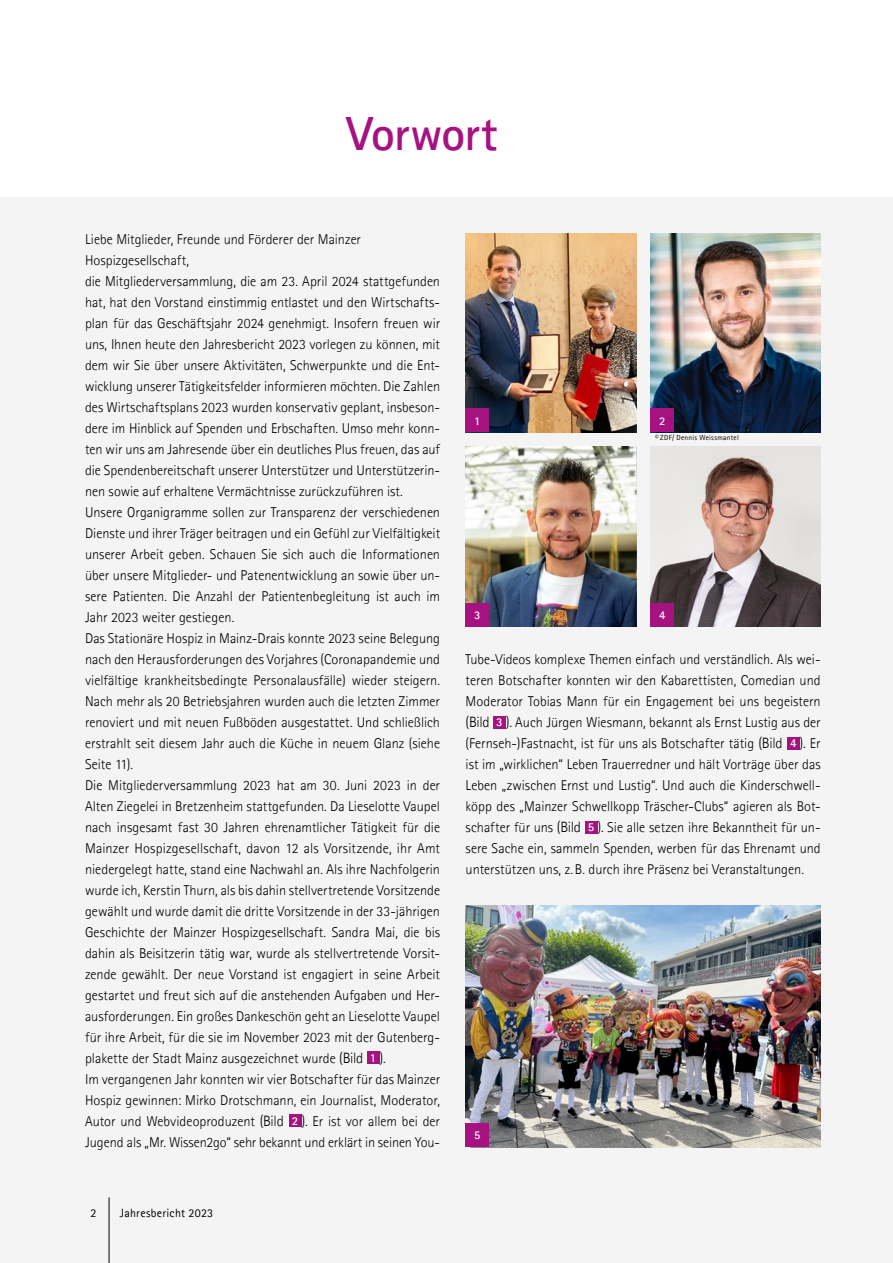
<style>
.page{position:relative;width:893px;height:1263px;background:#fff}
.page>*{position:absolute;margin:0;border:0;box-sizing:border-box;transform-origin:0 0}
.t1{font:700 48px "Agfa Rotis Sans Serif";letter-spacing:-.015em;color:#a61380}
.t2{font:300 14.25px/21px "Agfa Rotis Sans Serif";color:#000}
.t3{font:12px "Agfa Rotis Sans Serif";letter-spacing:.02em;color:#000}
.t4{font:700 11.85px "Agfa Rotis Sans Serif";color:#fff}
.t5{font:7.35px "Agfa Rotis Sans Serif";letter-spacing:.035em;color:#000}
.s1{font-size:15px}
.s2{font-weight:700;font-size:12px;color:#fff}
</style>
<div class="page">
<div style="left:0;top:198px;width:893px;height:1065px;background:#f4f4f4"></div>
<hr style="left:109px;top:1197px;width:1px;height:66px;background:#000">
<div style="left:367px;top:1051px;width:13px;height:13px;background:#a61380"></div>
<div style="left:289px;top:1114px;width:12px;height:13px;background:#a61380"></div>
<div style="left:493px;top:716px;width:13px;height:12px;background:#a61380"></div>
<div style="left:787px;top:737px;width:13px;height:12px;background:#a61380"></div>
<div style="left:585px;top:821px;width:12px;height:12px;background:#a61380"></div>
<img style="left:466px;top:906px;width:355px;height:241px">
<img style="left:466px;top:234px;width:170px;height:198px">
<img style="left:466px;top:446px;width:170px;height:180px">
<img style="left:651px;top:446px;width:170px;height:180px">
<img style="left:651px;top:234px;width:170px;height:198px">
<div style="left:466px;top:409px;width:23px;height:23px;background:#a61380"></div>
<div style="left:466px;top:603px;width:23px;height:23px;background:#a61380"></div>
<div style="left:651px;top:409px;width:23px;height:23px;background:#a61380"></div>
<div style="left:651px;top:603px;width:23px;height:23px;background:#a61380"></div>
<div style="left:466px;top:1124px;width:23px;height:23px;background:#a61380"></div>
<h1 class="t1" style="left:346px;top:104px;width:153px">Vorwort</h1>
<p class="t2" style="left:85px;top:228px;width:357px">Liebe Mitglieder, Freunde und Förderer der Mainzer Hospizgesellschaft,<br>die Mitgliederversammlung, die am 23. April 2024 stattgefunden hat, hat den Vorstand einstimmig entlastet und den Wirtschafts&shy;plan für das Geschäftsjahr 2024 genehmigt. Insofern freuen wir uns, Ihnen heute den Jahresbericht 2023 vorlegen zu können, mit dem wir Sie über unsere Aktivitäten, Schwerpunkte und die Ent&shy;wicklung unserer Tätigkeitsfelder informieren möchten. Die Zahlen des Wirtschaftsplans 2023 wurden konservativ geplant, insbeson&shy;dere im Hinblick auf Spenden und Erbschaften. Umso mehr konn&shy;ten wir uns am Jahresende über ein deutliches Plus freuen, das auf die Spendenbereitschaft unserer Unterstützer und Unterstützerin&shy;nen sowie auf erhaltene Vermächtnisse zurückzuführen ist.<br>Unsere Organigramme sollen zur Transparenz der verschiedenen Dienste und ihrer Träger beitragen und ein Gefühl zur Vielfältigkeit unserer Arbeit geben. Schauen Sie sich auch die Informationen über unsere Mitglieder- und Patenentwicklung an sowie über un&shy;sere Patienten. Die Anzahl der Patientenbegleitung ist auch im Jahr 2023 weiter gestiegen.<br>Das Stationäre Hospiz in Mainz-Drais konnte 2023 seine Belegung nach den Herausforderungen des Vorjahres (Coronapandemie und vielfältige krankheitsbedingte Personalausfälle) wieder steigern.<br>Nach mehr als 20 Betriebsjahren wurden auch die letzten Zimmer renoviert und mit neuen Fußböden ausgestattet. Und schließlich erstrahlt seit diesem Jahr auch die Küche in neuem Glanz (siehe Seite 11).<br>Die Mitgliederversammlung 2023 hat am 30. Juni 2023 in der Alten Ziegelei in Bretzenheim stattgefunden. Da Lieselotte Vaupel nach insgesamt fast 30 Jahren ehrenamtlicher Tätigkeit für die Mainzer Hospizgesellschaft, davon 12 als Vorsitzende, ihr Amt niedergelegt hatte, stand eine Nachwahl an. Als ihre Nachfolgerin wurde ich, Kerstin Thurn, als bis dahin stellvertretende Vorsitzende gewählt und wurde damit die dritte Vorsitzende in der 33-jährigen Geschichte der Mainzer Hospizgesellschaft. Sandra Mai, die bis dahin als Beisitzerin tätig war, wurde als stellvertretende Vorsit&shy;zende gewählt. Der neue Vorstand ist engagiert in seine Arbeit gestartet und freut sich auf die anstehenden Aufgaben und Her&shy;ausforderungen. Ein großes Dankeschön geht an Lieselotte Vaupel für ihre Arbeit, für die sie im November 2023 mit der Gutenberg&shy;plakette der Stadt Mainz ausgezeichnet wurde <span class="s1">(Bild</span> <span class="s2">1</span> <span class="s1">).<br></span>Im vergangenen Jahr konnten wir vier Botschafter für das Mainzer Hospiz gewinnen: Mirko Drotschmann, ein Journalist, Moderator, Autor und Webvideoproduzent <span class="s1">(Bild</span> <span class="s2">2</span> <span class="s1">).</span> Er ist vor allem bei der Jugend als „Mr. Wissen2go“ sehr bekannt und erklärt in seinen You-</p>
<p class="t3" style="left:90px;top:1206px;width:8px">2</p>
<p class="t3" style="left:120px;top:1206px;width:95px">Jahresbericht 2023</p>
<p class="t4" style="left:474px;top:413px;width:8px">1</p>
<p class="t4" style="left:474px;top:607px;width:8px">3</p>
<p class="t4" style="left:659px;top:413px;width:8px">2</p>
<p class="t5" style="left:655px;top:433px;width:85px">© ZDF/ Dennis Weissmantel</p>
<p class="t4" style="left:659px;top:607px;width:8px">4</p>
<p class="t2" style="left:466px;top:649px;width:357px;text-align:justify">Tube-Videos komplexe Themen einfach und verständlich. Als wei&shy;teren Botschafter konnten wir den Kabarettisten, Comedian und Moderator Tobias Mann für ein Engagement bei uns begeistern <span class="s1">(Bild</span> <span class="s2">3</span> <span class="s1">).</span> Auch Jürgen Wiesmann, bekannt als Ernst Lustig aus der (Fernseh-)Fastnacht, ist für uns als Botschafter tätig <span class="s1">(Bild</span> <span class="s2">4</span> <span class="s1">).</span> Er ist im „wirklichen“ Leben Trauerredner und hält Vorträge über das Leben „zwischen Ernst und Lustig“. Und auch die Kinderschwell&shy;köpp des „Mainzer Schwellkopp Träscher-Clubs“ agieren als Bot&shy;schafter für uns <span class="s1">(Bild</span> <span class="s2">5</span> <span class="s1">).</span> Sie alle setzen ihre Bekanntheit für un&shy;sere Sache ein, sammeln Spenden, werben für das Ehrenamt und unterstützen uns, z.B. durch ihre Präsenz bei Veranstaltungen.</p>
<p class="t4" style="left:474px;top:1128px;width:8px">5</p>
</div>
